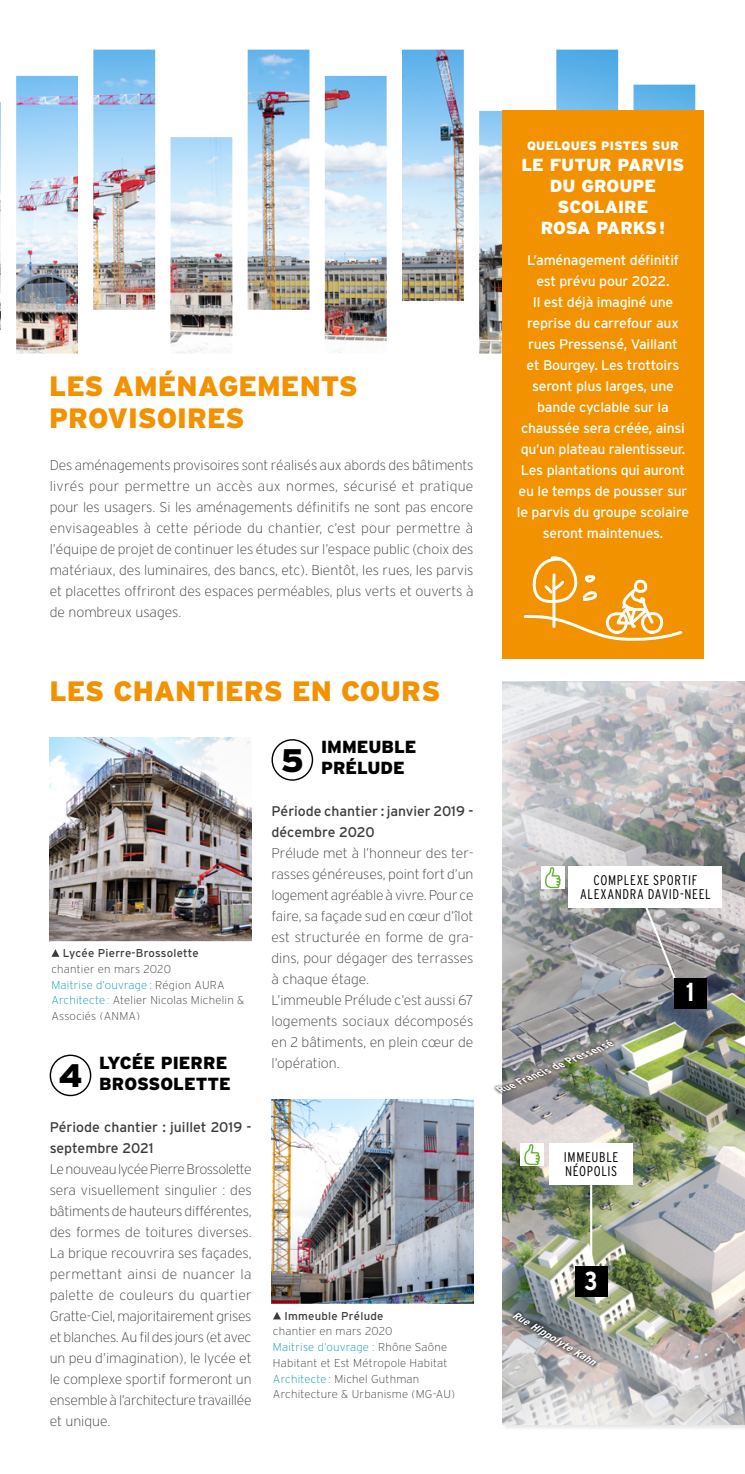
<style>
.page{position:relative;width:745px;height:1474px;background:#fff}
.page>*{position:absolute;margin:0;border:0;box-sizing:border-box;transform-origin:0 0}
.t1{font:900 32.55px "Interstate";color:#000}
.t2{font:900 28px/31.5px "Interstate";color:#f39200}
.t3{font:700 26.07px "Interstate Condensed";color:#fff}
.t4{font:900 17.5px/21px "Interstate";color:#fff;text-align:center}
.t5{font:900 17.5px/21px "Interstate";color:#000}
.t6{font:200 14px/21px "Interstate";color:#3c3c3b;text-align:justify}
.t7{font:14px/21px "Interstate";letter-spacing:-.015em;color:#fff;text-align:center}
.t8{font:14px/21px "Interstate";color:#3c3c3b}
.t9{font:300 14px/14px "Interstate Condensed";letter-spacing:.045em;color:#000;text-align:center}
.t10{font:900 12.25px "Interstate";letter-spacing:.02em;color:#fff}
.t11{font:200 11.38px/15.8px "Interstate";letter-spacing:.02em;color:#3c3c3b}
.t12{font:11.38px "Interstate";letter-spacing:.02em;color:#3c3c3b}
.t13{font:italic 700 10.5px "Interstate Condensed";color:#fff;scale:1.18 1}
.t14{font:italic 700 10.15px "Interstate Condensed";color:#fff;scale:1.2 1}
.s1{color:#0093be}
</style>
<div class="page">
<img style="left:502px;top:681px;width:242px;height:743px">
<div style="left:492px;top:1036px;width:124px;height:59px;background:#000;opacity:.9"></div>
<div style="left:509px;top:1308px;width:90px;height:61px;background:#000;opacity:.9"></div>
<img style="left:0;top:50px;width:694px;height:303px">
<div style="left:50px;top:1054px;width:41px;height:42px;border:1px solid #000;border-radius:50%"></div>
<div style="left:271px;top:739px;width:42px;height:41px;border:1px solid #000;border-radius:50%"></div>
<img style="left:271px;top:1099px;width:202px;height:204px">
<svg style="left:274px;top:1312px;width:7px;height:7px"></svg>
<div style="left:271px;top:1303px;width:202px;height:96px;border:2px solid #fff"></div>
<img style="left:50px;top:737px;width:201px;height:204px">
<svg style="left:53px;top:949px;width:6px;height:7px"></svg>
<div style="left:50px;top:941px;width:202px;height:80px;border:2px solid #fff"></div>
<div style="left:501px;top:111px;width:202px;height:548px;background:#f39200"></div>
<svg style="left:637px;top:908px;width:40px;height:74px;background:#a7a6a8"></svg>
<hr style="left:589px;top:1178px;width:3px;height:88px;background:#fff">
<div style="left:673px;top:978px;width:33px;height:30px;background:#000"></div>
<div style="left:574px;top:1266px;width:33px;height:30px;background:#000"></div>
<div style="left:568px;top:866px;width:153px;height:42px;background:#fff"></div>
<div style="left:540px;top:866px;width:24px;height:23px;background:#fff"></div>
<svg style="left:543px;top:867px;width:18px;height:36px"></svg>
<div style="left:549px;top:1143px;width:83px;height:41px;background:#fff"></div>
<div style="left:520px;top:1143px;width:23px;height:22px;background:#fff"></div>
<svg style="left:522px;top:1144px;width:18px;height:36px"></svg>
<svg style="left:523px;top:556px;width:160px;height:85px"></svg>
<h2 class="t2" style="left:49px;top:370px;width:310px">LES AMÉNAGEMENTS<br>PROVISOIRES</h2>
<p class="t6" style="left:50px;top:454px;width:425px">Des aménagements provisoires sont réalisés aux abords des bâtiments livrés pour permettre un accès aux normes, sécurisé et pratique pour les usagers. Si les aménagements définitifs ne sont pas encore envisageables à cette période du chantier, c’est pour permettre à l’équipe de projet de continuer les études sur l’espace public (choix des matériaux, des luminaires, des bancs, etc). Bientôt, les rues, les parvis et placettes offriront des espaces perméables, plus verts et ouverts à de nombreux usages.</p>
<p class="t10" style="left:526px;top:139px;width:153px">QUELQUES PISTES SUR</p>
<p class="t4" style="left:521px;top:154px;width:164px">LE FUTUR PARVIS<br>DU GROUPE<br>SCOLAIRE<br>ROSA PARKS!</p>
<p class="t7" style="left:516px;top:250px;width:174px">L’aménagement définitif est prévu pour 2022.<br>Il est déjà imaginé une reprise du carrefour aux rues Pressensé, Vaillant<br>et Bourgey. Les trottoirs seront plus larges, une bande cyclable sur la chaussée sera créée, ainsi qu’un plateau ralentisseur.<br>Les plantations qui auront eu le temps de pousser sur le parvis du groupe scolaire seront maintenues.</p>
<h2 class="t2" style="left:50px;top:674px;width:392px">LES CHANTIERS EN COURS</h2>
<p class="t12" style="left:63px;top:946px;width:137px">Lycée Pierre-Brossolette</p>
<p class="t11" style="left:51px;top:960px;width:194px">chantier en mars 2020<br><span class="s1">Maitrise d’ouvrage :</span> Région AURA<br><span class="s1">Architecte :</span> Atelier Nicolas Michelin &amp;<br>Associés (ANMA)</p>
<p class="t5" style="left:99px;top:1051px;width:133px">LYCÉE PIERRE<br>BROSSOLETTE</p>
<p class="t8" style="left:50px;top:1116px;width:203px">Période chantier : juillet 2019 - septembre 2021</p>
<p class="t6" style="left:50px;top:1158px;width:203px">Le nouveau lycée Pierre Brossolette sera visuellement singulier : des bâtiments de hauteurs différentes, des formes de toitures diverses.<br>La brique recouvrira ses façades, permettant ainsi de nuancer la palette de couleurs du quartier Gratte-Ciel, majoritairement grises et blanches. Au fil des jours (et avec un peu d’imagination), le lycée et le complexe sportif formeront un ensemble à l’architecture travaillée et unique.</p>
<h1 class="t1" style="left:58px;top:1057px;width:26px">4</h1>
<p class="t5" style="left:321px;top:736px;width:97px">IMMEUBLE<br>PRÉLUDE</p>
<p class="t8" style="left:271px;top:800px;width:203px">Période chantier : janvier 2019 - décembre 2020</p>
<p class="t6" style="left:271px;top:842px;width:203px;text-align:left">Prélude met à l’honneur des ter&shy;rasses généreuses, point fort d’un logement agréable à vivre. Pour ce faire, sa façade sud en cœur d’îlot est structurée en forme de gra&shy;dins, pour dégager des terrasses à chaque étage.<br>L’immeuble Prélude c’est aussi 67 logements sociaux décomposés en 2 bâtiments, en plein cœur de l’opération.</p>
<h1 class="t1" style="left:280px;top:741px;width:25px">5</h1>
<p class="t12" style="left:284px;top:1309px;width:100px">Immeuble Prélude</p>
<p class="t11" style="left:273px;top:1323px;width:184px">chantier en mars 2020<br><span class="s1">Maitrise d’ouvrage :</span> Rhône Saône<br>Habitant et Est Métropole Habitat<br><span class="s1">Architecte :</span> Michel Guthman<br>Architecture &amp; Urbanisme (MG-AU)</p>
<p class="t9" style="left:579px;top:873px;width:132px">COMPLEXE SPORTIF<br>ALEXANDRA DAVID-NEEL</p>
<p class="t14" style="left:497px;top:1084px;width:105px;rotate:-23deg">Rue Francis de Pressensé</p>
<p class="t9" style="left:563px;top:1149px;width:56px;text-align:left">IMMEUBLE<br>NÉOPOLIS</p>
<h3 class="t3" style="left:584px;top:1265px;width:15px">3</h3>
<p class="t13" style="left:516px;top:1308px;width:82px;rotate:31deg">Rue Hippolyte Kahn</p>
<h3 class="t3" style="left:685px;top:977px;width:10px">1</h3>
</div>
